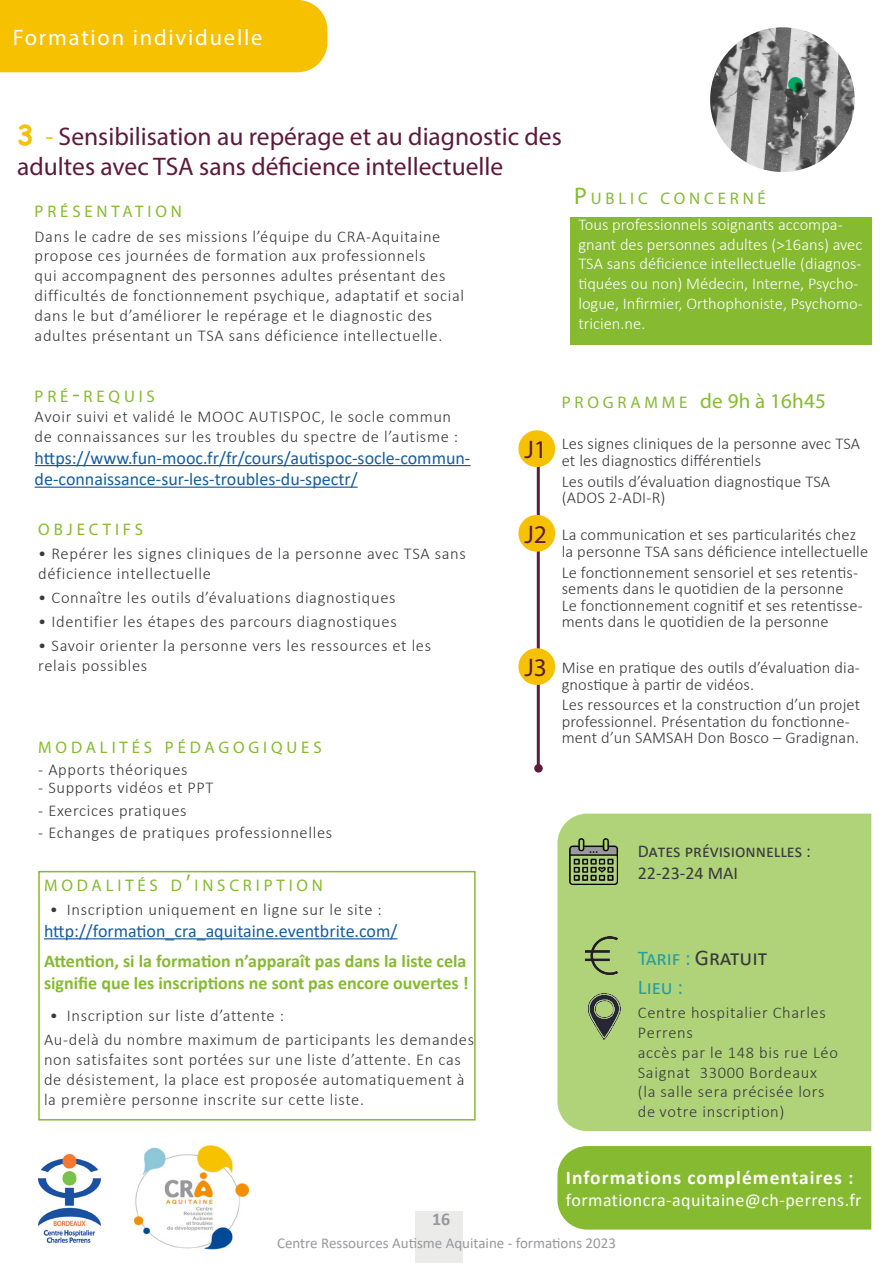
<style>
.page{position:relative;width:893px;height:1263px;background:#fff}
.page>*{position:absolute;margin:0;border:0;box-sizing:border-box;transform-origin:0 0}
.Titre_de_la_formatio{font:25.5px/30.6px "Myriad Pro";color:#5c1b3b}
.J1_etc{font:25.5px "Myriad Pro";color:#5c1b3b}
.t1{font:22.5px "Myriad Pro";letter-spacing:.08em;color:#fff}
.paragraphe{font:22.5px "Calibri";color:#39393e}
.sous_titres_page_for{font:21px "Myriad Pro";letter-spacing:.01em;color:#86ba31}
.paragraphe-2{font:21px "Calibri";color:#259fa5}
.t2{font:700 19.5px "Calibri";letter-spacing:.05em;color:#fff}
.sous_titres_page_for-2{font:18px/21.6px "Calibri";color:#175d9e}
.t3{font:700 18px/21.6px "Calibri";color:#86ba31}
.t4{font:18px "Calibri";letter-spacing:.025em;color:#fff}
.paragraphe-3{font:18px/21.6px "Calibri";color:#39393e}
.t5{font:700 18px "Calibri";color:#99989d}
.sous_titres_page_for-3{font:16.8px "Myriad Pro";letter-spacing:.23em;color:#86ba31}
.paragraphe-4{font:300 16.5px/19.8px "Calibri";letter-spacing:.04em;color:#39393e}
.sous_titres_page_for-4{font:300 16.5px/16.5px "Calibri";letter-spacing:.01em;color:#39393e}
.titres_de_l_encadré{font:300 16.5px/19.8px "Calibri";color:#fff}
.sous_titres_page_for-5{font:300 16.5px/19.8px "Calibri";letter-spacing:.04em;color:#39393e}
.t6{font:15px "Calibri";color:#99989d}
.s1{font-family:"Comic Sans MS";font-weight:700;font-size:27px;color:#f6c100}
.s2{color:#f6c100}
.s3{font-size:24px}
.s4{font-size:16.8px}
.s5{font-size:21px;color:#259fa5}
</style>
<div class="page">
<div style="left:416px;top:1211px;width:47px;height:52px;background:#ebebea"></div>
<hr style="left:44px;top:938px;width:353px;height:1px;background:#175d9e">
<div style="left:38px;top:871px;width:438px;height:249px;border:2px solid #86ba31"></div>
<div style="left:557px;top:1146px;width:314px;height:83px;background:#86ba31"></div>
<img style="left:135px;top:1143px;width:113px;height:107px">
<img style="left:38px;top:1154px;width:63px;height:88px">
<div style="left:0;top:0;width:327px;height:72px;background:#f6c100"></div>
<div style="left:557px;top:814px;width:314px;height:317px;background:#b0d279"></div>
<img style="left:710px;top:27px;width:145px;height:145px;border-radius:72px">
<div style="left:570px;top:217px;width:301px;height:127px;background:#86ba31"></div>
<hr style="left:537px;top:453px;width:3px;height:315px;background:#5c1b3b">
<div style="left:535px;top:765px;width:7px;height:7px;background:#5c1b3b;border-radius:50%"></div>
<div style="left:534px;top:764px;width:9px;height:8px;border:2px solid #5c1b3b;border-radius:50%"></div>
<div style="left:518px;top:648px;width:37px;height:37px;background:#f6c100;border-radius:50%"></div>
<div style="left:518px;top:515px;width:37px;height:37px;background:#f6c100;border-radius:50%"></div>
<div style="left:518px;top:430px;width:37px;height:37px;background:#f6c100;border-radius:50%"></div>
<hr style="left:35px;top:465px;width:435px;height:1px;background:#175d9e">
<hr style="left:35px;top:487px;width:323px;height:1px;background:#175d9e">
<img style="left:588px;top:993px;width:33px;height:47px">
<img style="left:570px;top:838px;width:47px;height:47px">
<img style="left:583px;top:936px;width:38px;height:39px">
<h2 class="t1" style="left:13px;top:23px;width:251px">Formation individuelle</h2>
<p class="Titre_de_la_formatio" style="left:17px;top:121px;width:546px"><span class="s1">3</span> <span class="s2">-</span> Sensibilisation au repérage et au diagnostic des adultes avec TSA sans déficience intellectuelle</p>
<p class="sous_titres_page_for-3" style="left:574px;top:187px;width:193px"><span class="s3">P</span> UBLIC CONCERNÉ</p>
<p class="sous_titres_page_for-3" style="left:35px;top:201px;width:149px">PRÉSENTATION</p>
<p class="paragraphe-4" style="left:35px;top:226px;width:431px">Dans le cadre de ses missions l’équipe du CRA-Aquitaine propose ces journées de formation aux professionnels<br>qui accompagnent des personnes adultes présentant des difficultés de fonctionnement psychique, adaptatif et social dans le but d’améliorer le repérage et le diagnostic des adultes présentant un TSA sans déficience intellectuelle.</p>
<p class="titres_de_l_encadré" style="left:578px;top:214px;width:286px">Tous professionnels soignants accompa&shy;gnant des personnes adultes (&gt;16ans) avec TSA sans déficience intellectuelle (diagnos&shy;tiquées ou non) Médecin, Interne, Psycho&shy;logue, Infirmier, Orthophoniste, Psychomo&shy;tricien.ne.</p>
<p class="sous_titres_page_for-3" style="left:35px;top:386px;width:122px">PRÉ<span class="s3">-</span>REQUIS</p>
<p class="sous_titres_page_for-5" style="left:35px;top:407px;width:425px">Avoir suivi et validé le MOOC AUTISPOC, le socle commun de connaissances sur les troubles du spectre de l’autisme :</p>
<p class="sous_titres_page_for-2" style="left:35px;top:446px;width:437px">https://www.fun-mooc.fr/fr/cours/autispoc-socle-commun&shy;de-connaissance-sur-les-troubles-du-spectr/</p>
<p class="sous_titres_page_for-3" style="left:38px;top:519px;width:106px">OBJECTIFS</p>
<p class="paragraphe-4" style="left:38px;top:543px;width:429px">• Repérer les signes cliniques de la personne avec TSA sans déficience intellectuelle</p>
<p class="paragraphe-4" style="left:38px;top:587px;width:359px">• Connaître les outils d’évaluations diagnostiques</p>
<p class="paragraphe-4" style="left:38px;top:611px;width:360px">• Identifier les étapes des parcours diagnostiques</p>
<p class="paragraphe-4" style="left:38px;top:635px;width:394px">• Savoir orienter la personne vers les ressources et les relais possibles</p>
<p class="sous_titres_page_for-3" style="left:38px;top:737px;width:285px">MODALITÉS PÉDAGOGIQUES</p>
<p class="paragraphe-4" style="left:38px;top:760px;width:151px">- Apports théoriques</p>
<p class="paragraphe-4" style="left:38px;top:778px;width:177px">- Supports vidéos et PPT</p>
<p class="paragraphe-4" style="left:38px;top:800px;width:150px">- Exercices pratiques</p>
<p class="paragraphe-4" style="left:38px;top:822px;width:295px">- Echanges de pratiques professionnelles</p>
<p class="sous_titres_page_for-3" style="left:44px;top:875px;width:280px">MODALITÉS D<span class="s3">’</span>INSCRIPTION</p>
<p class="paragraphe-4" style="left:50px;top:900px;width:334px">• Inscription uniquement en ligne sur le site :</p>
<p class="sous_titres_page_for-2" style="left:44px;top:919px;width:355px">http://formation_cra_aquitaine.eventbrite.com/</p>
<p class="t3" style="left:44px;top:950px;width:426px">Attention, si la formation n’apparaît pas dans la liste cela signifie que les inscriptions ne sont pas encore ouvertes !</p>
<p class="paragraphe-4" style="left:44px;top:1003px;width:432px;line-height:24px;text-indent:6px">• Inscription sur liste d’attente :<br>Au-delà du nombre maximum de participants les demandes</p>
<p class="paragraphe-4" style="left:44px;top:1049px;width:422px">non satisfaites sont portées sur une liste d’attente. En cas de désistement, la place est proposée automatiquement à la première personne inscrite sur cette liste.</p>
<p class="t5" style="left:432px;top:1206px;width:20px">16</p>
<p class="J1_etc" style="left:524px;top:434px;width:24px">J1</p>
<p class="J1_etc" style="left:524px;top:519px;width:24px">J2</p>
<p class="J1_etc" style="left:524px;top:652px;width:24px">J3</p>
<p class="sous_titres_page_for" style="left:562px;top:388px;width:266px"><span class="s4">PROGRAMME</span> de 9h à 16h45</p>
<p class="sous_titres_page_for-4" style="left:562px;top:435px;width:300px">Les signes cliniques de la personne avec TSA et les diagnostics différentiels</p>
<p class="sous_titres_page_for-4" style="left:562px;top:473px;width:270px">Les outils d’évaluation diagnostique TSA (ADOS 2-ADI-R)</p>
<p class="sous_titres_page_for-4" style="left:562px;top:526px;width:308px">La communication et ses particularités chez la personne TSA sans déficience intellectuelle</p>
<p class="sous_titres_page_for-4" style="left:562px;top:564px;width:303px">Le fonctionnement sensoriel et ses retentis&shy;sements dans le quotidien de la personne Le fonctionnement cognitif et ses retentisse&shy;ments dans le quotidien de la personne</p>
<p class="sous_titres_page_for-4" style="left:562px;top:659px;width:300px">Mise en pratique des outils d’évaluation dia&shy;gnostique à partir de vidéos.</p>
<p class="sous_titres_page_for-4" style="left:562px;top:696px;width:300px">Les ressources et la construction d’un projet professionnel. Présentation du fonctionne&shy;ment d’un SAMSAH Don Bosco – Gradignan.</p>
<p class="paragraphe-3" style="left:638px;top:840px;width:175px">Dates prévisionnelles :<br>22-23-24 MAI</p>
<p class="paragraphe" style="left:638px;top:942px;width:131px"><span class="s5">Tarif :</span> Gratuit</p>
<p class="paragraphe-2" style="left:638px;top:972px;width:47px">Lieu :</p>
<p class="paragraphe-4" style="left:638px;top:1003px;width:202px">Centre hospitalier Charles<br>Perrens<br>accès par le 148 bis rue Léo<br>Saignat 33000 Bordeaux (la salle sera précisée lors de votre inscription)</p>
<p class="t2" style="left:566px;top:1164px;width:289px">Informations complémentaires :</p>
<p class="t4" style="left:566px;top:1187px;width:297px">formationcra-aquitaine@ch-perrens.fr</p>
<p class="t6" style="left:277px;top:1232px;width:340px">Centre Ressources Autisme Aquitaine - formations 2023</p>
</div>
